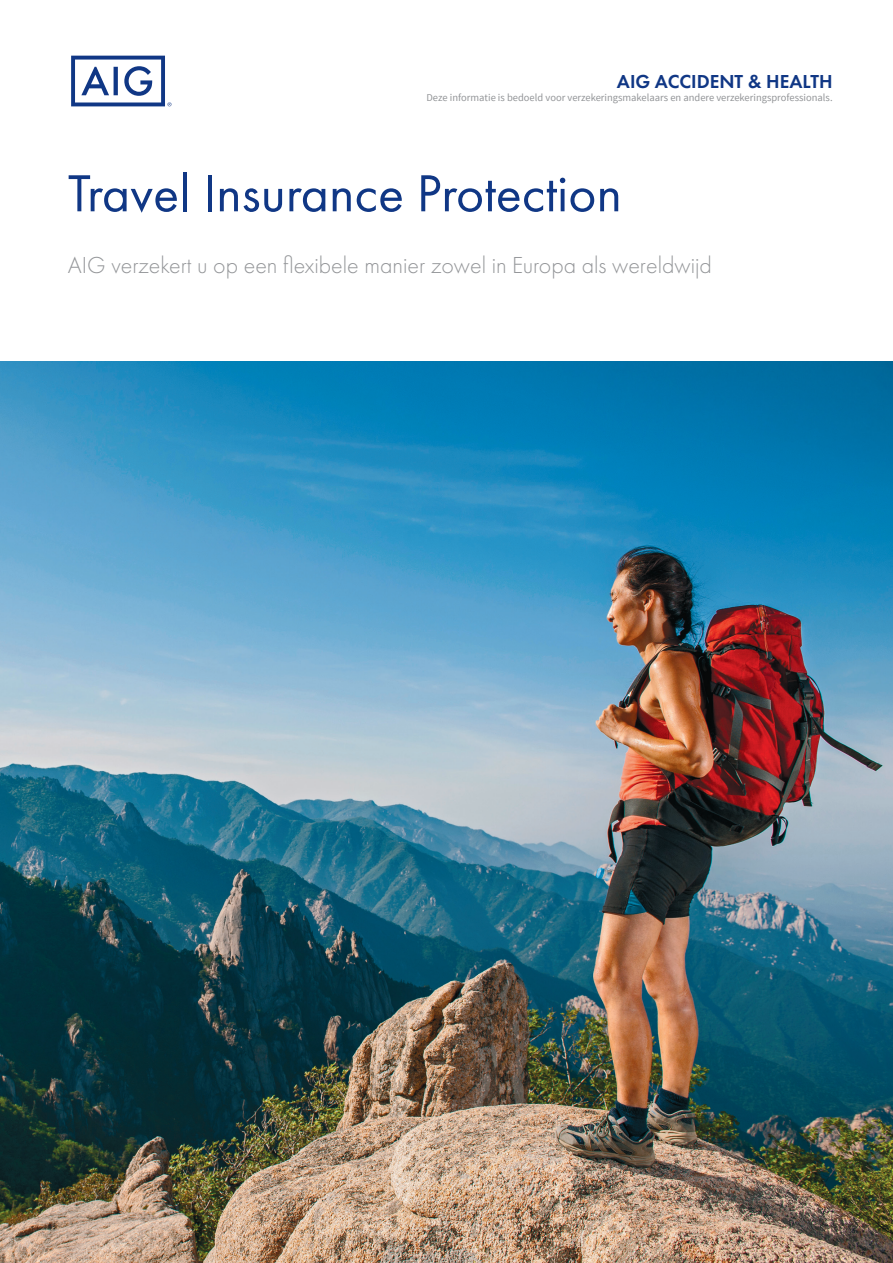
<style>
.page{position:relative;width:893px;height:1263px;background:#fff}
.page>*{position:absolute;margin:0;border:0;box-sizing:border-box;transform-origin:0 0}
.t1{font:54px "Futura PT";color:#103785}
.t2{font:300 24px "Futura PT";color:#939598}
.t3{font:600 19.5px "Futura PT";color:#103785}
.t4{font:10.5px "Source Sans Pro";color:#939598}
</style>
<div class="page">
<svg style="left:71px;top:56px;width:100px;height:50px"></svg>
<img style="left:0;top:361px;width:893px;height:902px">
<p class="t3" style="left:617px;top:70px;width:217px">AIG ACCIDENT &amp; HEALTH</p>
<p class="t4" style="left:426px;top:91px;width:408px">Deze informatie is bedoeld voor verzekeringsmakelaars en andere verzekeringsprofessionals.</p>
<p class="t1" style="left:68px;top:161px;width:555px">Travel Insurance Protection</p>
<p class="t2" style="left:68px;top:251px;width:645px">AIG verzekert u op een flexibele manier zowel in Europa als wereldwijd</p>
</div>
